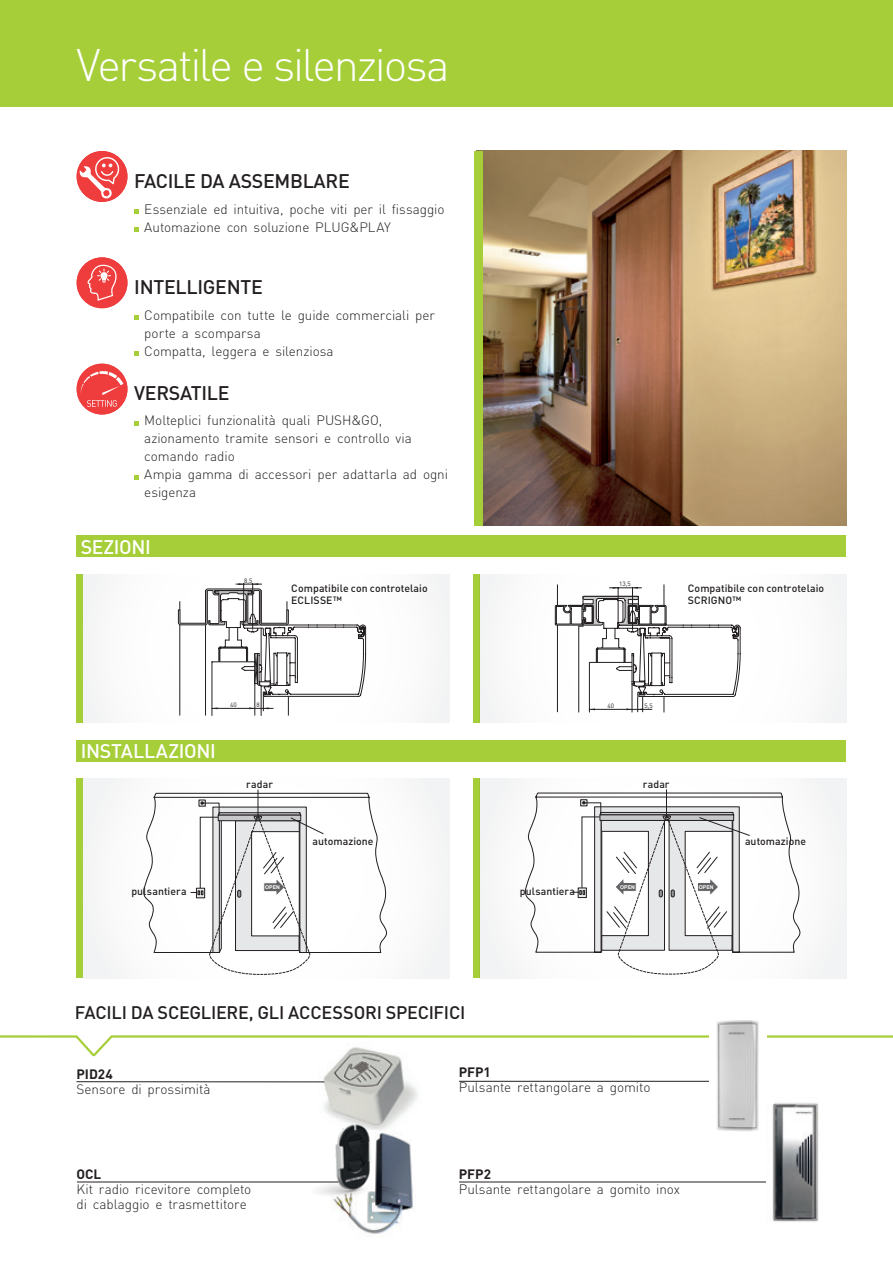
<style>
.page{position:relative;width:893px;height:1263px;background:#fff}
.page>*{position:absolute;margin:0;border:0;box-sizing:border-box;transform-origin:0 0}
.t1{font:300 45px "DIN Pro";letter-spacing:-.05em;color:#fff}
.t2{font:500 19.5px "DIN Pro";letter-spacing:-.015em;color:#231f20}
.t3{font:500 19.5px "DIN Pro";letter-spacing:-.02em;color:#fff}
.SubHead_12{font:500 18px "DIN Pro";letter-spacing:-.015em;color:#231f20}
.Bodytext_9_-_2017{font:300 13.5px/18px "DIN Pro";letter-spacing:-.005em;color:#231f20}
.Tabella_Bodytext_9{font:300 13.5px/15px "DIN Pro";letter-spacing:-.005em;color:#231f20}
.Tabella_Codice_9_-15{font:700 13.5px "DIN Pro";color:#231f20}
.Bodytext_9su10_8_-15{font:700 13.5px "DIN Pro";letter-spacing:-.005em;color:#231f20}
.Tabel__graphs_7_-15{font:500 10.5px/12px "DIN Pro";letter-spacing:.005em;color:#231f20}
.t4{font:6.3px "DIN Pro";color:#231f20}
.t5{font:700 5.25px "Arial";color:#fff}
</style>
<div class="page">
<div style="left:0;top:0;width:893px;height:106px;background:#a6ce39"></div>
<div style="left:77px;top:778px;width:6px;height:200px;background:#a6ce39"></div>
<div style="left:77px;top:574px;width:6px;height:149px;background:#a6ce39"></div>
<div style="left:473px;top:574px;width:7px;height:149px;background:#a6ce39"></div>
<div style="left:473px;top:778px;width:7px;height:200px;background:#a6ce39"></div>
<svg style="left:83px;top:778px;width:367px;height:200px"></svg>
<svg style="left:83px;top:574px;width:367px;height:149px"></svg>
<svg style="left:480px;top:574px;width:366px;height:149px"></svg>
<svg style="left:480px;top:778px;width:366px;height:200px"></svg>
<div style="left:77px;top:151px;width:51px;height:51px;background:#ee3d3c;border-radius:50%"></div>
<svg style="left:79px;top:157px;width:40px;height:42px"></svg>
<div style="left:77px;top:257px;width:51px;height:51px;background:#ee3d3c;border-radius:50%"></div>
<svg style="left:87px;top:265px;width:30px;height:36px"></svg>
<img style="left:311px;top:1058px;width:107px;height:58px">
<img style="left:347px;top:1139px;width:66px;height:95px">
<img style="left:307px;top:1107px;width:93px;height:107px">
<svg style="left:0;top:1035px;width:893px;height:23px"></svg>
<hr style="left:459px;top:1182px;width:311px;height:1px;background:#231f20">
<hr style="left:77px;top:1182px;width:261px;height:1px;background:#231f20">
<hr style="left:77px;top:1081px;width:247px;height:1px;background:#231f20">
<hr style="left:459px;top:1081px;width:266px;height:1px;background:#231f20">
<img style="left:710px;top:1020px;width:57px;height:111px">
<img style="left:767px;top:1103px;width:52px;height:119px">
<svg style="left:134px;top:209px;width:5px;height:5px"></svg>
<svg style="left:134px;top:227px;width:5px;height:5px"></svg>
<svg style="left:134px;top:316px;width:5px;height:4px"></svg>
<svg style="left:134px;top:352px;width:5px;height:4px"></svg>
<svg style="left:134px;top:421px;width:5px;height:4px"></svg>
<svg style="left:134px;top:475px;width:5px;height:4px"></svg>
<div style="left:77px;top:364px;width:51px;height:51px;background:#ee3d3c;border-radius:50%"></div>
<svg style="left:81px;top:371px;width:42px;height:36px"></svg>
<div style="left:77px;top:740px;width:769px;height:21px;background:#a6ce39"></div>
<div style="left:77px;top:536px;width:769px;height:21px;background:#a6ce39"></div>
<img style="left:483px;top:151px;width:363px;height:374px">
<div style="left:474px;top:151px;width:9px;height:374px;background:#a6ce39"></div>
<p class="t1" style="left:77px;top:34px;width:375px">Versatile e silenziosa</p>
<p class="t2" style="left:134px;top:168px;width:217px">FACILE DA ASSEMBLARE</p>
<p class="Bodytext_9_-_2017" style="left:144px;top:199px;width:302px">Essenziale ed intuitiva, poche viti per il fissaggio</p>
<p class="Bodytext_9_-_2017" style="left:144px;top:217px;width:248px">Automazione con soluzione PLUG&amp;PLAY</p>
<p class="t2" style="left:134px;top:274px;width:130px">INTELLIGENTE</p>
<p class="Bodytext_9_-_2017" style="left:144px;top:305px;width:292px">Compatibile con tutte le guide commerciali per porte a scomparsa</p>
<p class="Bodytext_9_-_2017" style="left:144px;top:341px;width:191px">Compatta, leggera e silenziosa</p>
<p class="t2" style="left:134px;top:380px;width:97px">VERSATILE</p>
<p class="Bodytext_9_-_2017" style="left:144px;top:411px;width:269px">Molteplici funzionalità quali PUSH&amp;GO, azionamento tramite sensori e controllo via comando radio</p>
<p class="Bodytext_9_-_2017" style="left:144px;top:465px;width:305px">Ampia gamma di accessori per adattarla ad ogni esigenza</p>
<p class="t3" style="left:81px;top:534px;width:72px">SEZIONI</p>
<p class="t4" style="left:244px;top:576px;width:10px">8,5</p>
<p class="t4" style="left:619px;top:580px;width:13px">13,5</p>
<p class="Tabel__graphs_7_-15" style="left:291px;top:581px;width:138px">Compatibile con controtelaio<br>ECLISSE™</p>
<p class="Tabel__graphs_7_-15" style="left:688px;top:581px;width:138px">Compatibile con controtelaio<br>SCRIGNO™</p>
<p class="t3" style="left:81px;top:738px;width:136px">INSTALLAZIONI</p>
<p class="t4" style="left:230px;top:700px;width:8px">40</p>
<p class="t4" style="left:257px;top:700px;width:5px">8</p>
<p class="t4" style="left:608px;top:701px;width:8px">40</p>
<p class="t4" style="left:645px;top:701px;width:10px">5,5</p>
<p class="Tabel__graphs_7_-15" style="left:246px;top:777px;width:28px">radar</p>
<p class="Tabel__graphs_7_-15" style="left:643px;top:777px;width:28px">radar</p>
<p class="Tabel__graphs_7_-15" style="left:131px;top:884px;width:57px">pulsantiera</p>
<p class="Tabel__graphs_7_-15" style="left:313px;top:835px;width:63px">automazione</p>
<p class="t5" style="left:265px;top:884px;width:16px">OPEN</p>
<p class="t5" style="left:620px;top:883px;width:16px">OPEN</p>
<p class="t5" style="left:699px;top:883px;width:16px">OPEN</p>
<p class="Tabel__graphs_7_-15" style="left:520px;top:884px;width:57px">pulsantiera</p>
<p class="Tabel__graphs_7_-15" style="left:745px;top:835px;width:63px">automazione</p>
<p class="SubHead_12" style="left:75px;top:1000px;width:392px">FACILI DA SCEGLIERE, GLI ACCESSORI SPECIFICI</p>
<p class="Bodytext_9su10_8_-15" style="left:77px;top:1064px;width:38px">PID24</p>
<p class="Tabella_Bodytext_9" style="left:77px;top:1080px;width:136px">Sensore di prossimità</p>
<p class="Tabella_Codice_9_-15" style="left:77px;top:1165px;width:26px">OCL</p>
<p class="Tabella_Bodytext_9" style="left:77px;top:1181px;width:176px">Kit radio ricevitore completo di cablaggio e trasmettitore</p>
<p class="Tabella_Codice_9_-15" style="left:459px;top:1063px;width:34px">PFP1</p>
<p class="Tabella_Bodytext_9" style="left:459px;top:1079px;width:193px">Pulsante rettangolare a gomito</p>
<p class="Tabella_Codice_9_-15" style="left:459px;top:1165px;width:34px">PFP2</p>
<p class="Tabella_Bodytext_9" style="left:459px;top:1181px;width:223px">Pulsante rettangolare a gomito inox</p>
</div>
